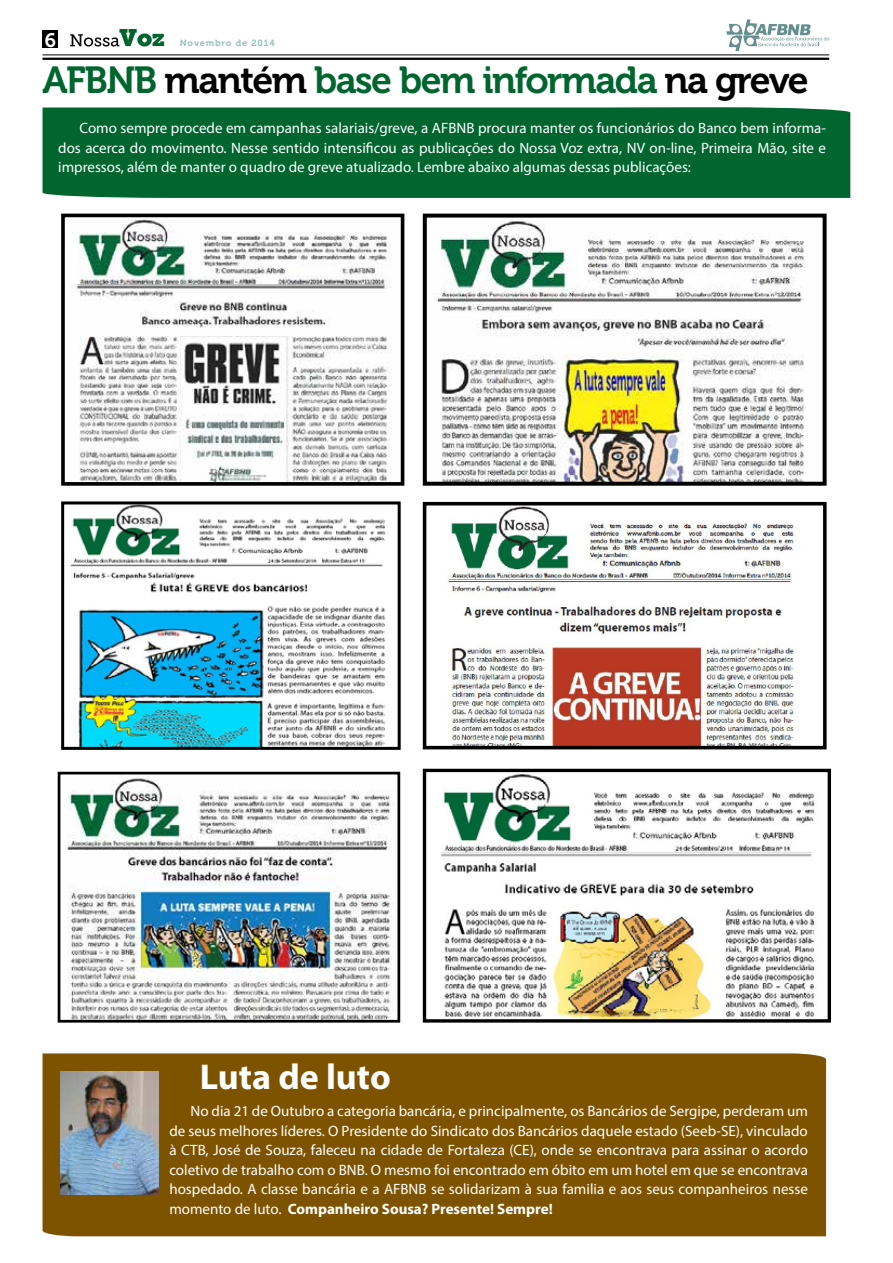
<style>
.page{position:relative;width:893px;height:1263px;background:#fff}
.page>*{position:absolute;margin:0;border:0;box-sizing:border-box;transform-origin:0 0}
.t1{font:37.5px "Museo 700";letter-spacing:-.04em;color:#00652e}
.t2{font:700 36px "Myriad Pro";color:#fff}
.t3{font:19.5px "Museo 700";color:#fff}
.t4{font:15px/19.5px "Myriad Pro";color:#fff;text-align:justify}
.t5{font:9px "Museo 700";letter-spacing:.095em;color:#91c0b7}
.s1{color:#000}
.s2{font-weight:700}
</style>
<div class="page">
<div style="left:43px;top:30px;width:15px;height:18px;background:#000"></div>
<hr style="left:43px;top:58px;width:786px;height:2px;background:#000">
<hr style="left:43px;top:55px;width:786px;height:1px;background:#000">
<svg style="left:70px;top:29px;width:94px;height:18px"></svg>
<svg style="left:726px;top:19px;width:103px;height:32px"></svg>
<div style="left:43px;top:1053px;width:783px;height:183px;background:#7e5300"></div>
<img style="left:61px;top:1072px;width:98px;height:123px">
<div style="left:43px;top:107px;width:807px;height:91px;background:#00652e"></div>
<img style="left:67px;top:776px;width:328px;height:242px">
<div style="left:58px;top:772px;width:342px;height:250px;border:3px solid #000"></div>
<img style="left:436px;top:220px;width:369px;height:261px">
<div style="left:423px;top:214px;width:404px;height:272px;border:4px solid #000"></div>
<img style="left:76px;top:219px;width:315px;height:262px">
<div style="left:61px;top:214px;width:343px;height:272px;border:4px solid #000"></div>
<img style="left:448px;top:507px;width:348px;height:237px">
<div style="left:423px;top:502px;width:404px;height:247px;border:4px solid #000"></div>
<img style="left:70px;top:505px;width:315px;height:241px">
<div style="left:61px;top:501px;width:340px;height:249px;border:3px solid #000"></div>
<img style="left:441px;top:774px;width:374px;height:244px">
<div style="left:423px;top:769px;width:408px;height:253px;border:3px solid #000"></div>
<h3 class="t3" style="left:45px;top:29px;width:13px">6</h3>
<p class="t5" style="left:180px;top:38px;width:96px">Novembro de 2014</p>
<h1 class="t1" style="left:43px;top:59px;width:768px">AFBNB <span class="s1">mantém</span> base bem informada <span class="s1">na greve</span></h1>
<p class="t4" style="left:58px;top:118px;width:769px;text-indent:21px">Como sempre procede em campanhas salariais/greve, a AFBNB procura manter os funcionários do Banco bem informa&shy;dos acerca do movimento. Nesse sentido intensificou as publicações do Nossa Voz extra, NV on-line, Primeira Mão, site e impressos, além de manter o quadro de greve atualizado. Lembre abaixo algumas dessas publicações:</p>
<h2 class="t2" style="left:200px;top:1053px;width:192px">Luta de luto</h2>
<p class="t4" style="left:169px;top:1101px;width:640px;text-indent:21px">No dia 21 de Outubro a categoria bancária, e principalmente, os Bancários de Sergipe, perderam um de seus melhores líderes. O Presidente do Sindicato dos Bancários daquele estado (Seeb-SE), vinculado à CTB, José de Souza, faleceu na cidade de Fortaleza (CE), onde se encontrava para assinar o acordo coletivo de trabalho com o BNB. O mesmo foi encontrado em óbito em um hotel em que se encontrava hospedado. A classe bancária e a AFBNB se solidarizam à sua familia e aos seus companheiros nesse momento de luto. <span class="s2">Companheiro Sousa? Presente! Sempre!</span></p>
</div>
